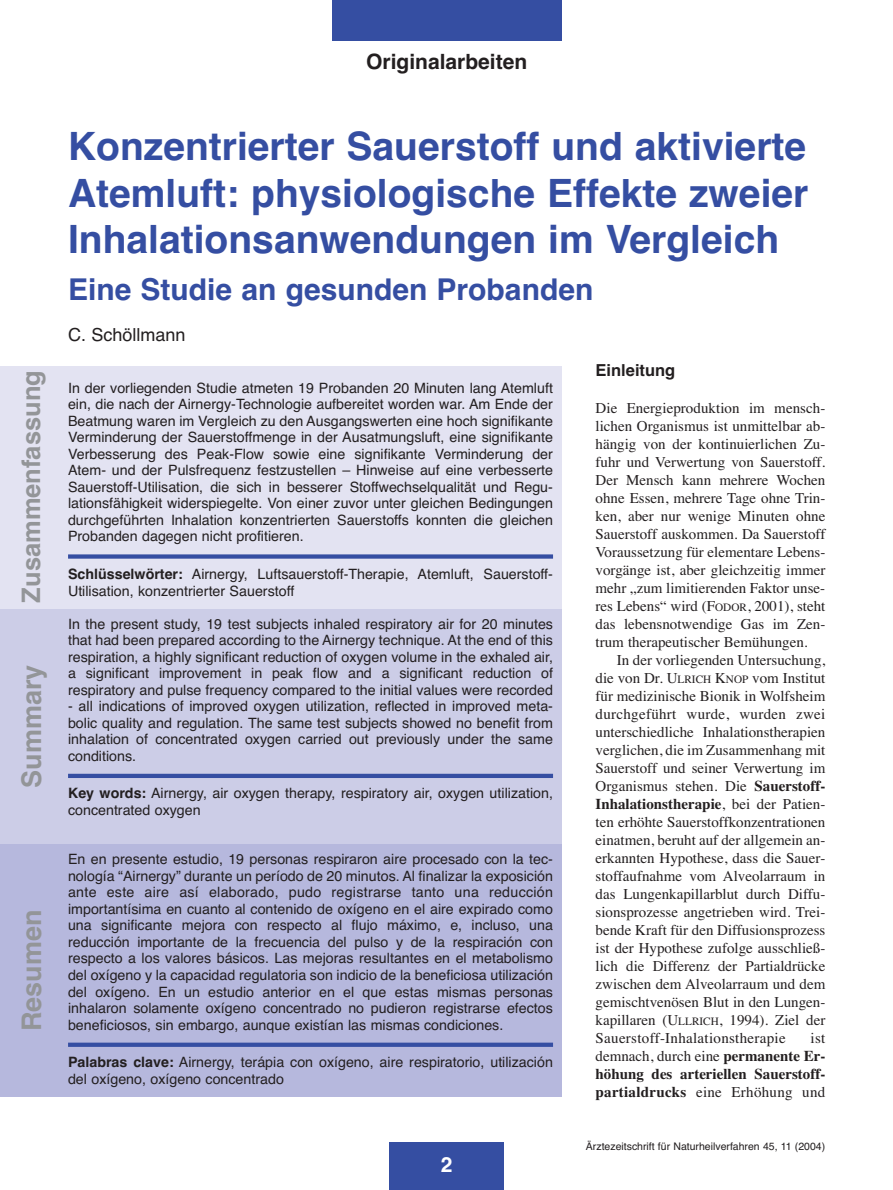
<style>
.page{position:relative;width:893px;height:1190px;background:#fff}
.page>*{position:absolute;margin:0;border:0;box-sizing:border-box;transform-origin:0 0}
.t1{font:700 39px/46.8px "Helvetica";color:#354ea2;text-align:justify}
.t2{font:700 30px "Helvetica";color:#354ea2}
.t3{font:700 27px "Helvetica";color:#939598}
.t4{font:700 25.5px "Helvetica";color:#939598}
.t5{font:700 21px "Helvetica";color:#231f20}
.t6{font:700 21px "Helvetica";color:#fff}
.t7{font:18px "Helvetica";color:#231f20}
.t8{font:700 16.5px "Helvetica";color:#231f20}
.t9{font:15px/18px "Times";color:#231f20;text-align:justify}
.t10{font:700 15px/18px "Times";color:#231f20;text-align:justify}
.t11{font:14.25px/16.5px "Helvetica";color:#231f20;text-align:justify}
.t12{font:10.5px "Helvetica";color:#231f20}
.s1{font-weight:700}
.s2{font-size:11.25px}
.s3{font-weight:400}
</style>
<div class="page">
<div style="left:332px;top:0;width:229px;height:41px;background:#354ea2"></div>
<div style="left:389px;top:1142px;width:114px;height:47px;background:#354ea2"></div>
<div style="left:0;top:800px;width:561px;height:296px;background:#b6b8dd"></div>
<div style="left:0;top:580px;width:561px;height:263px;background:#cccde7"></div>
<div style="left:0;top:366px;width:561px;height:242px;background:#e3e3f2"></div>
<svg style="left:68px;top:554px;width:485px;height:4px;background:#465daa"></svg>
<div style="left:68px;top:773px;width:485px;height:5px;background:#354ea2"></div>
<svg style="left:68px;top:1042px;width:485px;height:4px;background:#495eab"></svg>
<h3 class="t5" style="left:366px;top:54px;width:163px">Originalarbeiten</h3>
<h1 class="t1" style="left:68px;top:126px;width:741px">Konzentrierter Sauerstoff und aktivierte Atemluft: physiologische Effekte zweier Inhalationsanwendungen im Vergleich</h1>
<h2 class="t2" style="left:68px;top:279px;width:527px">Eine Studie an gesunden Probanden</h2>
<p class="t7" style="left:68px;top:328px;width:119px">C. Schöllmann</p>
<h3 class="t4" style="left:22px;top:602px;width:234px;rotate:-90deg">Zusammenfassung</h3>
<p class="t11" style="left:68px;top:381px;width:486px">In der vorliegenden Studie atmeten 19 Probanden 20 Minuten lang Atemluft ein, die nach der Airnergy-Technologie aufbereitet worden war. Am Ende der Beatmung waren im Vergleich zu den Ausgangswerten eine hoch signifikante Verminderung der Sauerstoffmenge in der Ausatmungsluft, eine signifikante Verbesserung des Peak-Flow sowie eine signifikante Verminderung der Atem- und der Pulsfrequenz festzustellen – Hinweise auf eine verbesserte Sauerstoff-Utilisation, die sich in besserer Stoffwechselqualität und Regu&shy;lationsfähigkeit widerspiegelte. Von einer zuvor unter gleichen Bedingungen durchgeführten Inhalation konzentrierten Sauerstoffs konnten die gleichen Probanden dagegen nicht profitieren.</p>
<p class="t11" style="left:68px;top:567px;width:486px"><span class="s1">Schlüsselwörter:</span> Airnergy, Luftsauerstoff-Therapie, Atemluft, Sauerstoff-<br>Utilisation, konzentrierter Sauerstoff</p>
<p class="t11" style="left:68px;top:616px;width:486px">In the present study, 19 test subjects inhaled respiratory air for 20 minutes that had been prepared according to the Airnergy technique. At the end of this respiration, a highly significant reduction of oxygen volume in the exhaled air, a significant improvement in peak flow and a significant reduction of respiratory and pulse frequency compared to the initial values were recorded</p>
<p class="t11" style="left:68px;top:699px;width:486px">- all indications of improved oxygen utilization, reflected in improved meta&shy;bolic quality and regulation. The same test subjects showed no benefit from inhalation of concentrated oxygen carried out previously under the same conditions.</p>
<p class="t11" style="left:68px;top:786px;width:486px"><span class="s1">Key words:</span> Airnergy, air oxygen therapy, respiratory air, oxygen utilization, concentrated oxygen</p>
<p class="t11" style="left:68px;top:852px;width:486px">En en presente estudio, 19 personas respiraron aire procesado con la tec&shy;nología “Airnergy” durante un período de 20 minutos. Al finalizar la exposición ante este aire así elaborado, pudo registrarse tanto una reducción importantísima en cuanto al contenido de oxígeno en el aire expirado como una significante mejora con respecto al flujo máximo, e, incluso, una reducción importante de la frecuencia del pulso y de la respiración con respecto a los valores básicos. Las mejoras resultantes en el metabolismo del oxígeno y la capacidad regulatoria son indicio de la beneficiosa utilización del oxígeno. En un estudio anterior en el que estas mismas personas inhalaron solamente oxígeno concentrado no pudieron registrarse efectos beneficiosos, sin embargo, aunque existían las mismas condiciones.</p>
<p class="t11" style="left:68px;top:1055px;width:486px"><span class="s1">Palabras clave:</span> Airnergy, terápia con oxígeno, aire respiratorio, utilización del oxígeno, oxígeno concentrado</p>
<h3 class="t3" style="left:22px;top:787px;width:125px;rotate:-90deg">Summary</h3>
<h3 class="t3" style="left:22px;top:1031px;width:123px;rotate:-90deg">Resumen</h3>
<h3 class="t6" style="left:441px;top:1156px;width:13px">2</h3>
<p class="t8" style="left:595px;top:364px;width:81px">Einleitung</p>
<p class="t9" style="left:595px;top:400px;width:231px">Die Energieproduktion im mensch&shy;lichen Organismus ist unmittelbar ab&shy;hängig von der kontinuierlichen Zu&shy;fuhr und Verwertung von Sauerstoff.<br>Der Mensch kann mehrere Wochen ohne Essen, mehrere Tage ohne Trin&shy;ken, aber nur wenige Minuten ohne Sauerstoff auskommen. Da Sauerstoff Voraussetzung für elementare Lebens&shy;vorgänge ist, aber gleichzeitig immer mehr „zum limitierenden Faktor unse&shy;res Lebens“ wird (F<span class="s2">ODOR</span>, 2001), steht das lebensnotwendige Gas im Zen&shy;trum therapeutischer Bemühungen.</p>
<p class="t9" style="left:595px;top:652px;width:231px;text-indent:21px">In der vorliegenden Untersuchung, die von Dr. U<span class="s2">LRICH</span> K<span class="s2">NOP</span> vom Institut für medizinische Bionik in Wolfsheim durchgeführt wurde, wurden zwei unterschiedliche Inhalationstherapien verglichen, die im Zusammenhang mit Sauerstoff und seiner Verwertung im Organismus stehen. Die <span class="s1">Sauerstoff-Inhalationstherapie</span>, bei der Patien&shy;ten erhöhte Sauerstoffkonzentrationen einatmen, beruht auf der allgemein an&shy;erkannten Hypothese, dass die Sauer&shy;stoffaufnahme vom Alveolarraum in das Lungenkapillarblut durch Diffu&shy;sionsprozesse angetrieben wird. Trei&shy;bende Kraft für den Diffusionsprozess ist der Hypothese zufolge ausschließ&shy;lich die Differenz der Partialdrücke zwischen dem Alveolarraum und dem gemischtvenösen Blut in den Lungen&shy;kapillaren (U<span class="s2">LLRICH</span>, 1994). Ziel der Sauerstoff-Inhalationstherapie</p>
<p class="t10" style="left:595px;top:1030px;width:231px;text-indent:215px"><span class="s3">ist demnach, durch eine</span> permanente Er&shy;höhung des arteriellen Sauerstoff&shy;partialdrucks <span class="s3">eine Erhöhung und</span></p>
<p class="t12" style="left:586px;top:1142px;width:241px">Ärztezeitschrift für Naturheilverfahren 45, 11 (2004)</p>
</div>
